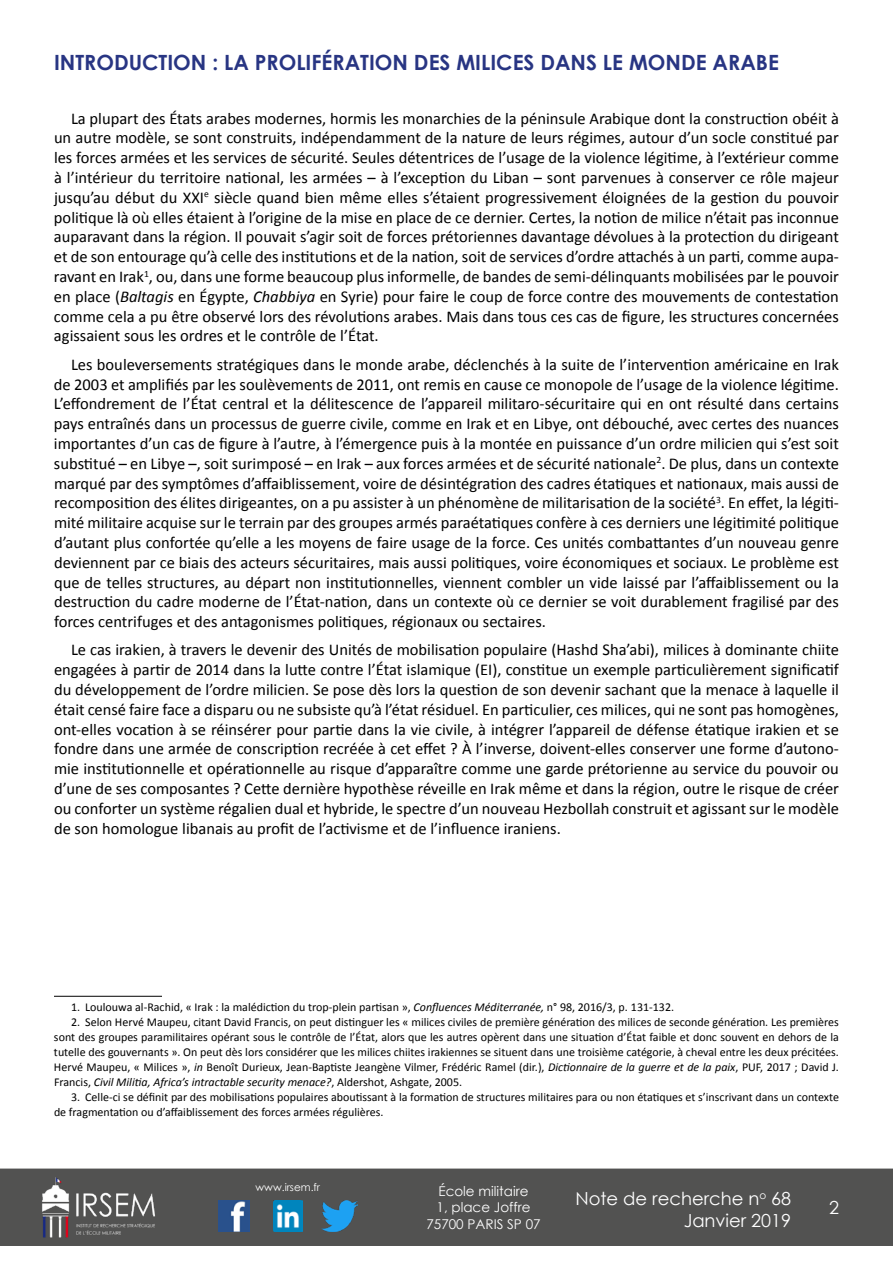
<style>
.page{position:relative;width:893px;height:1263px;background:#fff}
.page>*{position:absolute;margin:0;border:0;box-sizing:border-box;transform-origin:0 0}
.t1{font:700 21px "Century Gothic";color:#283583}
.t2{font:18px/21.6px "Century Gothic";color:#fff;text-align:right}
.t3{font:16.5px/19.8px "Calibri";color:#000;text-align:justify}
.t4{font:13.5px/16.2px "Century Gothic";color:#fff;text-align:center}
.t5{font:12px/15px "Calibri";color:#000;text-align:justify}
.t6{font:10.5px "Century Gothic";color:#fff}
.s1{font-style:italic}
</style>
<div class="page">
<div style="left:0;top:1168px;width:893px;height:78px;background:#525251;border:2px solid #525251"></div>
<img style="left:39px;top:1169px;width:117px;height:76px">
<img style="left:322px;top:1200px;width:36px;height:32px">
<img style="left:218px;top:1200px;width:31px;height:32px">
<img style="left:274px;top:1200px;width:28px;height:32px">
<hr style="left:54px;top:996px;width:108px;height:1px;background:#000">
<p class="t1" style="left:54px;top:46px;width:726px">INTRODUCTION : LA PROLIFÉRATION DES MILICES DANS LE MONDE ARABE</p>
<p class="t3" style="left:54px;top:108px;width:786px;text-indent:17px">La plupart des États arabes modernes, hormis les monarchies de la péninsule Arabique dont la construction obéit à un autre modèle, se sont construits, indépendamment de la nature de leurs régimes, autour d’un socle constitué par les forces armées et les services de sécurité. Seules détentrices de l’usage de la violence légitime, à l’extérieur comme à l’intérieur du territoire national, les armées – à l’exception du Liban – sont parvenues à conserver ce rôle majeur jusqu’au début du XXI<sup>e</sup> siècle quand bien même elles s’étaient progressivement éloignées de la gestion du pouvoir politique là où elles étaient à l’origine de la mise en place de ce dernier. Certes, la notion de milice n’était pas inconnue auparavant dans la région. Il pouvait s’agir soit de forces prétoriennes davantage dévolues à la protection du dirigeant et de son entourage qu’à celle des institutions et de la nation, soit de services d’ordre attachés à un parti, comme aupa&shy;ravant en Irak<sup>1</sup>, ou, dans une forme beaucoup plus informelle, de bandes de semi-délinquants mobilisées par le pouvoir en place (<span class="s1">Baltagis</span> en Égypte, <span class="s1">Chabbiya</span> en Syrie) pour faire le coup de force contre des mouvements de contestation comme cela a pu être observé lors des révolutions arabes. Mais dans tous ces cas de figure, les structures concernées agissaient sous les ordres et le contrôle de l’État.</p>
<p class="t3" style="left:54px;top:354px;width:786px;text-indent:17px">Les bouleversements stratégiques dans le monde arabe, déclenchés à la suite de l’intervention américaine en Irak de 2003 et amplifiés par les soulèvements de 2011, ont remis en cause ce monopole de l’usage de la violence légitime.<br>L’effondrement de l’État central et la délitescence de l’appareil militaro-sécuritaire qui en ont résulté dans certains pays entraînés dans un processus de guerre civile, comme en Irak et en Libye, ont débouché, avec certes des nuances importantes d’un cas de figure à l’autre, à l’émergence puis à la montée en puissance d’un ordre milicien qui s’est soit substitué – en Libye –, soit surimposé – en Irak – aux forces armées et de sécurité nationale<sup>2</sup>. De plus, dans un contexte marqué par des symptômes d’affaiblissement, voire de désintégration des cadres étatiques et nationaux, mais aussi de recomposition des élites dirigeantes, on a pu assister à un phénomène de militarisation de la société<sup>3</sup>. En effet, la légiti&shy;mité militaire acquise sur le terrain par des groupes armés paraétatiques confère à ces derniers une légitimité politique d’autant plus confortée qu’elle a les moyens de faire usage de la force. Ces unités combattantes d’un nouveau genre deviennent par ce biais des acteurs sécuritaires, mais aussi politiques, voire économiques et sociaux. Le problème est que de telles structures, au départ non institutionnelles, viennent combler un vide laissé par l’affaiblissement ou la destruction du cadre moderne de l’État-nation, dans un contexte où ce dernier se voit durablement fragilisé par des forces centrifuges et des antagonismes politiques, régionaux ou sectaires.</p>
<p class="t3" style="left:54px;top:640px;width:786px;text-indent:17px">Le cas irakien, à travers le devenir des Unités de mobilisation populaire (Hashd Sha’abi), milices à dominante chiite engagées à partir de 2014 dans la lutte contre l’État islamique (EI), constitue un exemple particulièrement significatif du développement de l’ordre milicien. Se pose dès lors la question de son devenir sachant que la menace à laquelle il était censé faire face a disparu ou ne subsiste qu’à l’état résiduel. En particulier, ces milices, qui ne sont pas homogènes, ont-elles vocation à se réinsérer pour partie dans la vie civile, à intégrer l’appareil de défense étatique irakien et se fondre dans une armée de conscription recréée à cet effet ? À l’inverse, doivent-elles conserver une forme d’autono&shy;mie institutionnelle et opérationnelle au risque d’apparaître comme une garde prétorienne au service du pouvoir ou d’une de ses composantes ? Cette dernière hypothèse réveille en Irak même et dans la région, outre le risque de créer ou conforter un système régalien dual et hybride, le spectre d’un nouveau Hezbollah construit et agissant sur le modèle de son homologue libanais au profit de l’activisme et de l’influence iraniens.</p>
<p class="t5" style="left:71px;top:1000px;width:605px">1. Loulouwa al-Rachid, « Irak : la malédiction du trop-plein partisan », <span class="s1">Confluences Méditerranée,</span> n° 98, 2016/3, p. 131-132.</p>
<p class="t5" style="left:54px;top:1015px;width:786px;text-indent:17px">2. Selon Hervé Maupeu, citant David Francis, on peut distinguer les « milices civiles de première génération des milices de seconde génération. Les premières sont des groupes paramilitaires opérant sous le contrôle de l’État, alors que les autres opèrent dans une situation d’État faible et donc souvent en dehors de la tutelle des gouvernants ». On peut dès lors considérer que les milices chiites irakiennes se situent dans une troisième catégorie, à cheval entre les deux précitées.<br>Hervé Maupeu, « Milices », <span class="s1">in</span> Benoît Durieux, Jean-Baptiste Jeangène Vilmer, Frédéric Ramel (dir.), <span class="s1">Dictionnaire de la guerre et de la paix</span>, PUF, 2017 ; David J.<br>Francis, <span class="s1">Civil Militia, Africa’s intractable security menace?</span>, Aldershot, Ashgate, 2005.</p>
<p class="t5" style="left:54px;top:1090px;width:786px;text-indent:17px">3. Celle-ci se définit par des mobilisations populaires aboutissant à la formation de structures militaires para ou non étatiques et s’inscrivant dans un contexte de fragmentation ou d’affaiblissement des forces armées régulières.</p>
<p class="t6" style="left:256px;top:1179px;width:66px">www.irsem.fr</p>
<p class="t4" style="left:426px;top:1183px;width:116px">École militaire<br>1, place Joffre<br>75700 PARIS SP 07</p>
<p class="t2" style="left:575px;top:1187px;width:217px">Note de recherche n<sup>o</sup> 68<br>Janvier 2019</p>
<p class="t2" style="left:829px;top:1196px;width:11px">2</p>
</div>
